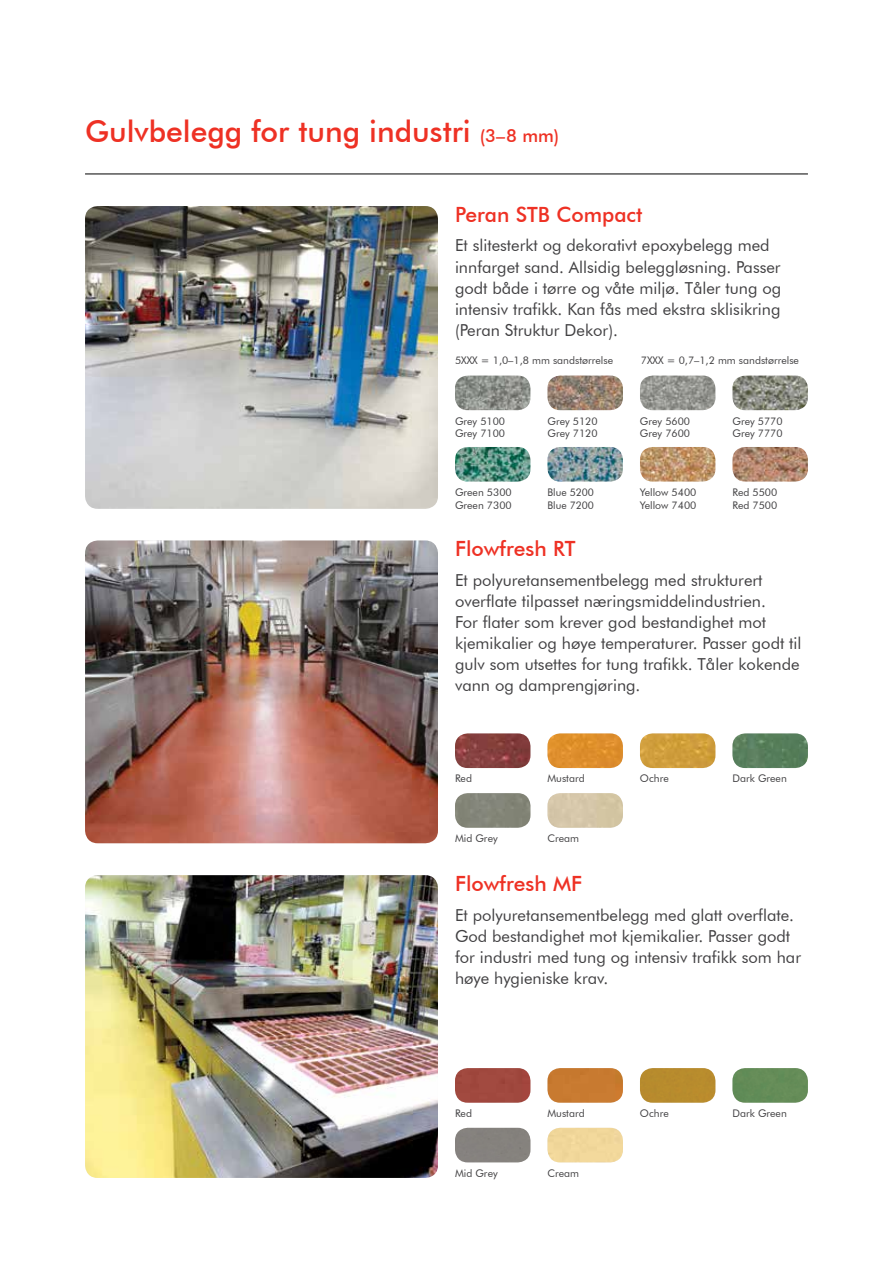
<style>
.page{position:relative;width:893px;height:1263px;background:#fff}
.page>*{position:absolute;margin:0;border:0;box-sizing:border-box;transform-origin:0 0}
.t1{font:500 30px "Futura BT";color:#ee3124}
.t2{font:500 21px "Futura BT";color:#ee3124}
.t3{font:16.5px/21px "Futura BT";color:#414042}
.t4{font:10.5px/12.6px "Futura BT";color:#414042}
.s1{font-size:18px}
</style>
<div class="page">
<img style="left:85px;top:206px;width:353px;height:303px">
<img style="left:85px;top:540px;width:353px;height:303px">
<img style="left:85px;top:875px;width:353px;height:303px">
<img style="left:455px;top:733px;width:75px;height:35px">
<img style="left:455px;top:1068px;width:75px;height:35px">
<img style="left:455px;top:793px;width:75px;height:35px">
<div style="left:455px;top:1128px;width:75px;height:34px;background:#85827e"></div>
<img style="left:640px;top:733px;width:75px;height:35px">
<img style="left:640px;top:1068px;width:75px;height:35px">
<img style="left:547px;top:733px;width:76px;height:35px">
<img style="left:547px;top:1068px;width:76px;height:35px">
<img style="left:732px;top:733px;width:76px;height:35px">
<img style="left:732px;top:1068px;width:76px;height:35px">
<img style="left:547px;top:793px;width:76px;height:35px">
<div style="left:547px;top:1128px;width:76px;height:34px;background:#f1d89b"></div>
<hr style="left:85px;top:174px;width:723px;height:1px;background:#000">
<img style="left:640px;top:447px;width:75px;height:35px">
<img style="left:640px;top:376px;width:75px;height:34px">
<img style="left:455px;top:376px;width:75px;height:34px">
<img style="left:455px;top:447px;width:75px;height:35px">
<img style="left:547px;top:376px;width:76px;height:34px">
<img style="left:732px;top:447px;width:76px;height:35px">
<img style="left:547px;top:447px;width:76px;height:35px">
<img style="left:732px;top:376px;width:76px;height:34px">
<h1 class="t1" style="left:85px;top:113px;width:476px">Gulvbelegg for tung industri <span class="s1">(3–8 mm)</span></h1>
<p class="t2" style="left:455px;top:202px;width:189px">Peran STB Compact</p>
<p class="t3" style="left:455px;top:235px;width:328px">Et slitesterkt og dekorativt epoxybelegg med innfarget sand. Allsidig beleggløsning. Passer godt både i tørre og våte miljø. Tåler tung og intensiv trafikk. Kan fås med ekstra sklisikring (Peran Struktur Dekor).</p>
<p class="t4" style="left:455px;top:354px;width:160px">5XXX = 1,0–1,8 mm sandstørrelse</p>
<p class="t4" style="left:641px;top:354px;width:160px">7XXX = 0,7–1,2 mm sandstørrelse</p>
<p class="t4" style="left:455px;top:414px;width:52px">Grey 5100<br>Grey 7100</p>
<p class="t4" style="left:455px;top:486px;width:58px">Green 5300<br>Green 7300</p>
<p class="t4" style="left:547px;top:414px;width:52px">Grey 5120<br>Grey 7120</p>
<p class="t4" style="left:640px;top:414px;width:52px">Grey 5600<br>Grey 7600</p>
<p class="t4" style="left:732px;top:414px;width:52px">Grey 5770<br>Grey 7770</p>
<p class="t4" style="left:547px;top:486px;width:48px">Blue 5200<br>Blue 7200</p>
<p class="t4" style="left:640px;top:486px;width:58px">Yellow 5400<br>Yellow 7400</p>
<p class="t4" style="left:732px;top:486px;width:46px">Red 5500<br>Red 7500</p>
<p class="t2" style="left:455px;top:536px;width:122px">Flowfresh RT</p>
<p class="t3" style="left:455px;top:569px;width:348px">Et polyuretansementbelegg med strukturert overflate tilpasset næringsmiddelindustrien.<br>For flater som krever god bestandighet mot kjemikalier og høye temperaturer. Passer godt til gulv som utsettes for tung trafikk. Tåler kokende vann og damprengjøring.</p>
<p class="t4" style="left:455px;top:772px;width:19px">Red</p>
<p class="t4" style="left:455px;top:832px;width:44px">Mid Grey</p>
<p class="t4" style="left:547px;top:772px;width:39px">Mustard</p>
<p class="t4" style="left:547px;top:832px;width:33px">Cream</p>
<p class="t4" style="left:640px;top:772px;width:30px">Ochre</p>
<p class="t4" style="left:732px;top:772px;width:56px">Dark Green</p>
<p class="t2" style="left:455px;top:871px;width:129px">Flowfresh MF</p>
<p class="t3" style="left:455px;top:904px;width:348px">Et polyuretansementbelegg med glatt overflate.<br>God bestandighet mot kjemikalier. Passer godt for industri med tung og intensiv trafikk som har høye hygieniske krav.</p>
<p class="t4" style="left:455px;top:1107px;width:19px">Red</p>
<p class="t4" style="left:455px;top:1167px;width:44px">Mid Grey</p>
<p class="t4" style="left:547px;top:1107px;width:39px">Mustard</p>
<p class="t4" style="left:547px;top:1167px;width:33px">Cream</p>
<p class="t4" style="left:640px;top:1107px;width:30px">Ochre</p>
<p class="t4" style="left:732px;top:1107px;width:56px">Dark Green</p>
</div>
